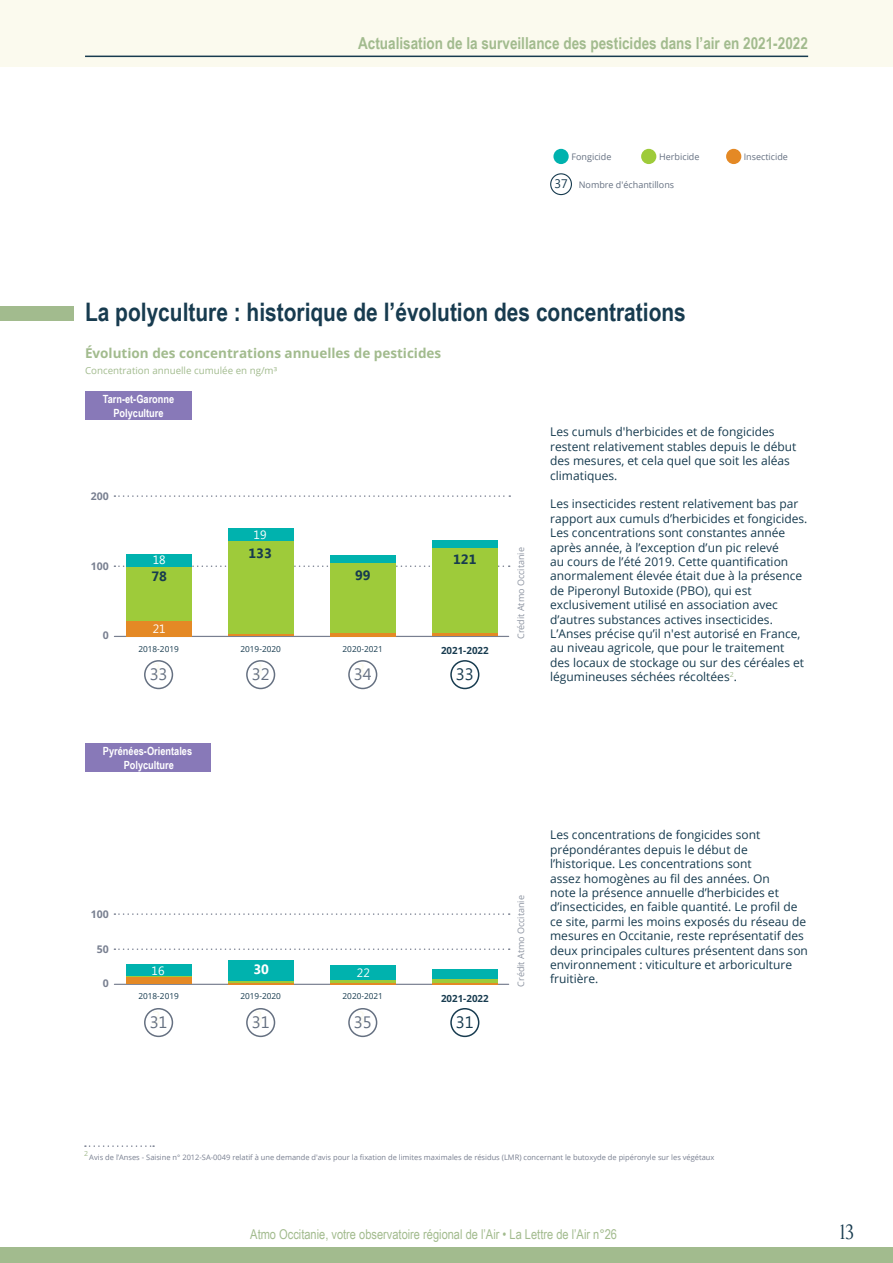
<style>
.page{position:relative;width:893px;height:1263px;background:#fff}
.page>*{position:absolute;margin:0;border:0;box-sizing:border-box;transform-origin:0 0}
.t1{font:700 25.5px "Arial Narrow";color:#173b4f}
.t2{font:18px "Editorial New";color:#173b4f}
.t3{font:700 16.5px "Arial Narrow";color:#a2bb8e}
.t4{font:16.5px "Segoe UI";color:#657081}
.t5{font:16.5px "Segoe UI";color:#173b4f}
.t6{font:13.5px "Arial Narrow";color:#a2bb8e}
.t7{font:700 13.5px "Open Sans";color:#a2bb8e}
.t8{font:700 13.5px "Segoe UI";color:#173b4f}
.t9{font:700 13.5px "Segoe UI";color:#fff}
.t10{font:12px/14.4px "Open Sans";color:#173b4f}
.t11{font:12px "Segoe UI";color:#fff}
.t12{font:700 11.25px/13.5px "Arial Narrow";color:#fff;text-align:center}
.t13{font:700 10.5px "Open Sans";color:#787f90}
.t14{font:9.75px "Open Sans";color:#a2bb8e}
.t15{font:700 9.75px "Open Sans";color:#173b4f}
.t16{font:9px "Open Sans";color:#657081}
.t17{font:9px "Open Sans";color:#8d94a1}
.t18{font:8.25px "Open Sans";color:#173b4f}
.t19{font:7.5px "Open Sans";color:#787f90}
.t20{font:7.05px "Open Sans";color:#a2bb8e}
.s1{font-family:"Segoe UI";font-size:12.3px;color:#173b4f}
</style>
<div class="page">
<div style="left:0;top:0;width:893px;height:66px;background:#fbfaee"></div>
<div style="left:0;top:1247px;width:893px;height:16px;background:#a2bb8e"></div>
<hr style="left:85px;top:56px;width:723px;height:1px;background:#173b4f">
<div style="left:85px;top:392px;width:107px;height:28px;background:#8879b8"></div>
<div style="left:85px;top:744px;width:125px;height:28px;background:#8879b8"></div>
<hr style="left:114px;top:636px;width:395px;height:1px;background:#787f90">
<svg style="left:114px;top:565px;width:396px;height:2px"></svg>
<svg style="left:114px;top:495px;width:396px;height:2px"></svg>
<div style="left:144px;top:660px;width:29px;height:29px;border:2px solid #657081;border-radius:50%"></div>
<div style="left:246px;top:660px;width:29px;height:29px;border:2px solid #657081;border-radius:50%"></div>
<div style="left:348px;top:660px;width:29px;height:29px;border:2px solid #657081;border-radius:50%"></div>
<div style="left:450px;top:660px;width:29px;height:29px;border:2px solid #173b4f;border-radius:50%"></div>
<div style="left:126px;top:554px;width:66px;height:13px;background:#00b2ae"></div>
<div style="left:228px;top:528px;width:66px;height:13px;background:#00b2ae"></div>
<div style="left:330px;top:555px;width:66px;height:9px;background:#00b2ae"></div>
<div style="left:432px;top:540px;width:66px;height:8px;background:#00b2ae"></div>
<div style="left:126px;top:567px;width:66px;height:54px;background:#9ecb3a"></div>
<div style="left:228px;top:541px;width:66px;height:94px;background:#9ecb3a"></div>
<div style="left:330px;top:564px;width:66px;height:69px;background:#9ecb3a"></div>
<div style="left:432px;top:548px;width:66px;height:85px;background:#9ecb3a"></div>
<div style="left:126px;top:621px;width:66px;height:15px;background:#e48925"></div>
<hr style="left:228px;top:635px;width:66px;height:1px;background:#e48925">
<hr style="left:330px;top:633px;width:66px;height:3px;background:#e48925">
<hr style="left:432px;top:633px;width:66px;height:3px;background:#e48925">
<hr style="left:114px;top:984px;width:395px;height:1px;background:#787f90">
<div style="left:144px;top:1008px;width:29px;height:29px;border:2px solid #657081;border-radius:50%"></div>
<div style="left:246px;top:1008px;width:29px;height:29px;border:2px solid #657081;border-radius:50%"></div>
<div style="left:348px;top:1008px;width:29px;height:29px;border:2px solid #657081;border-radius:50%"></div>
<div style="left:450px;top:1008px;width:29px;height:29px;border:2px solid #173b4f;border-radius:50%"></div>
<div style="left:126px;top:965px;width:66px;height:11px;background:#00b2ae"></div>
<div style="left:228px;top:960px;width:66px;height:21px;background:#00b2ae"></div>
<div style="left:330px;top:965px;width:66px;height:16px;background:#00b2ae"></div>
<div style="left:432px;top:969px;width:66px;height:10px;background:#00b2ae"></div>
<hr style="left:126px;top:976px;width:66px;height:1px;background:#9ecb3a">
<hr style="left:228px;top:981px;width:66px;height:2px;background:#9ecb3a">
<hr style="left:330px;top:981px;width:66px;height:2px;background:#9ecb3a">
<hr style="left:432px;top:979px;width:66px;height:4px;background:#9ecb3a">
<div style="left:126px;top:977px;width:66px;height:7px;background:#e48925"></div>
<hr style="left:228px;top:983px;width:66px;height:1px;background:#e48925">
<hr style="left:330px;top:983px;width:66px;height:1px;background:#e48925">
<hr style="left:432px;top:983px;width:66px;height:1px;background:#e48925">
<svg style="left:114px;top:913px;width:396px;height:2px"></svg>
<svg style="left:114px;top:948px;width:396px;height:2px"></svg>
<div style="left:0;top:306px;width:74px;height:15px;background:#a2bb8e"></div>
<svg style="left:85px;top:1145px;width:69px;height:2px"></svg>
<div style="left:550px;top:173px;width:22px;height:22px;border:1px solid #173b4f;border-radius:50%"></div>
<div style="left:553px;top:149px;width:16px;height:15px;background:#00b2ae;border-radius:50%"></div>
<div style="left:641px;top:149px;width:15px;height:15px;background:#9ecb3a;border-radius:50%"></div>
<div style="left:726px;top:149px;width:15px;height:15px;background:#e48925;border-radius:50%"></div>
<h3 class="t3" style="left:358px;top:31px;width:451px">Actualisation de la surveillance des pesticides dans l’air en 2021-2022</h3>
<p class="t16" style="left:571px;top:150px;width:41px">Fongicide</p>
<p class="t16" style="left:659px;top:150px;width:42px">Herbicide</p>
<p class="t16" style="left:744px;top:150px;width:46px">Insecticide</p>
<p class="t16" style="left:554px;top:178px;width:121px"><span class="s1">37</span> Nombre d'échantillons</p>
<h1 class="t1" style="left:85px;top:293px;width:602px">La polyculture : historique de l’évolution des concentrations</h1>
<p class="t7" style="left:85px;top:343px;width:358px">Évolution des concentrations annuelles de pesticides</p>
<p class="t14" style="left:85px;top:364px;width:194px">Concentration annuelle cumulée en ng/m³</p>
<p class="t12" style="left:103px;top:392px;width:73px">Tarn-et-Garonne<br>Polyculture</p>
<p class="t13" style="left:91px;top:489px;width:20px">200</p>
<p class="t13" style="left:91px;top:559px;width:20px">100</p>
<p class="t13" style="left:103px;top:628px;width:8px">0</p>
<p class="t11" style="left:153px;top:553px;width:14px">18</p>
<p class="t8" style="left:151px;top:569px;width:17px">78</p>
<p class="t11" style="left:153px;top:622px;width:14px">21</p>
<p class="t11" style="left:254px;top:528px;width:14px">19</p>
<p class="t8" style="left:248px;top:546px;width:25px">133</p>
<p class="t8" style="left:355px;top:567px;width:17px">99</p>
<p class="t8" style="left:453px;top:552px;width:25px">121</p>
<p class="t18" style="left:138px;top:643px;width:42px">2018-2019</p>
<p class="t18" style="left:240px;top:643px;width:42px">2019-2020</p>
<p class="t18" style="left:343px;top:643px;width:42px">2020-2021</p>
<p class="t15" style="left:441px;top:643px;width:49px">2021-2022</p>
<h3 class="t4" style="left:150px;top:664px;width:19px">3 3<sup>3</sup></h3>
<h3 class="t4" style="left:252px;top:664px;width:19px">3 2<sup>3</sup></h3>
<h3 class="t4" style="left:354px;top:664px;width:19px">3 4<sup>3</sup></h3>
<h3 class="t5" style="left:456px;top:664px;width:19px">33</h3>
<p class="t12" style="left:103px;top:744px;width:91px">Pyrénées-Orientales<br>Polyculture</p>
<p class="t13" style="left:91px;top:907px;width:20px">100</p>
<p class="t13" style="left:97px;top:941px;width:14px">50</p>
<p class="t13" style="left:103px;top:976px;width:8px">0</p>
<p class="t11" style="left:152px;top:963px;width:14px">16</p>
<p class="t9" style="left:253px;top:961px;width:17px">30</p>
<p class="t11" style="left:357px;top:966px;width:14px">22</p>
<p class="t18" style="left:138px;top:991px;width:42px">2018-2019</p>
<p class="t18" style="left:240px;top:991px;width:42px">2019-2020</p>
<p class="t18" style="left:343px;top:991px;width:42px">2020-2021</p>
<p class="t15" style="left:441px;top:991px;width:49px">2021-2022</p>
<h3 class="t4" style="left:150px;top:1012px;width:19px">3 1<sup>3</sup></h3>
<h3 class="t4" style="left:252px;top:1012px;width:19px">3 1<sup>3</sup></h3>
<h3 class="t4" style="left:354px;top:1012px;width:19px">3 5<sup>3</sup></h3>
<h3 class="t5" style="left:456px;top:1012px;width:19px">31</h3>
<p class="t17" style="left:515px;top:639px;width:93px;rotate:-90deg">Crédit Atmo Occitanie</p>
<p class="t10" style="left:550px;top:424px;width:248px">Les cumuls d'herbicides et de fongicides restent relativement stables depuis le début des mesures, et cela quel que soit les aléas climatiques.</p>
<p class="t10" style="left:550px;top:496px;width:259px">Les insecticides restent relativement bas par rapport aux cumuls d’herbicides et fongicides.<br>Les concentrations sont constantes année après année, à l’exception d’un pic relevé<br>au cours de l’été 2019. Cette quantification anormalement élevée était due à la présence de Piperonyl Butoxide (PBO), qui est exclusivement utilisé en association avec d’autres substances actives insecticides.<br>L’Anses précise qu’il n'est autorisé en France, au niveau agricole, que pour le traitement<br>des locaux de stockage ou sur des céréales et légumineuses séchées récoltées<sup>2</sup>.</p>
<p class="t17" style="left:515px;top:987px;width:93px;rotate:-90deg">Crédit Atmo Occitanie</p>
<p class="t10" style="left:550px;top:827px;width:259px">Les concentrations de fongicides sont prépondérantes depuis le début de l’historique. Les concentrations sont<br>assez homogènes au fil des années. On<br>note la présence annuelle d’herbicides et d’insecticides, en faible quantité. Le profil de ce site, parmi les moins exposés du réseau de mesures en Occitanie, reste représentatif des deux principales cultures présentent dans son environnement : viticulture et arboriculture fruitière.</p>
<p class="t20" style="left:84px;top:1148px;width:6px">2</p>
<p class="t19" style="left:89px;top:1152px;width:627px">Avis de l’Anses - Saisine n° 2012-SA-0049 relatif à une demande d'avis pour la fixation de limites maximales de résidus (LMR) concernant le butoxyde de pipéronyle sur les végétaux</p>
<p class="t6" style="left:250px;top:1224px;width:368px">Atmo Occitanie, votre observatoire régional de l’Air • La Lettre de l’Air n°26</p>
<h2 class="t2" style="left:840px;top:1219px;width:16px">13</h2>
</div>
